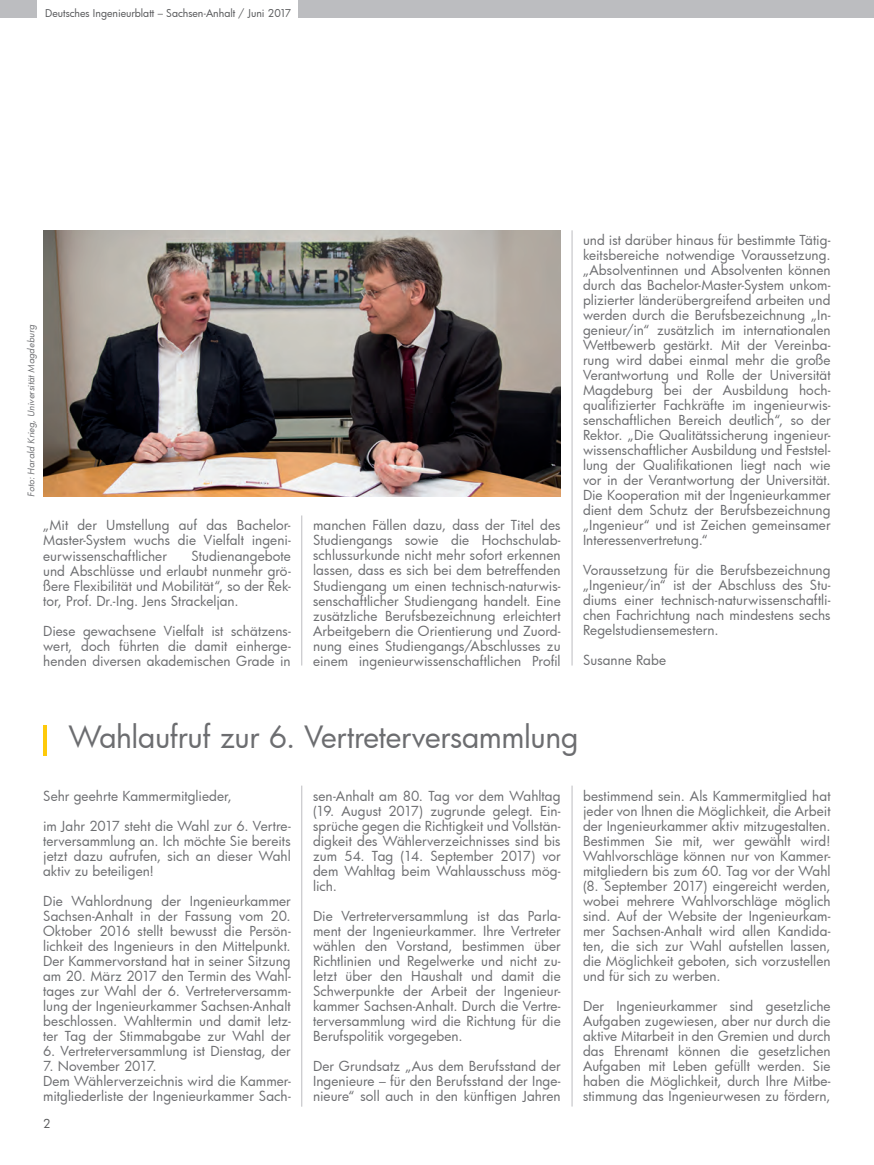
<style>
.page{position:relative;width:874px;height:1165px;background:#fff}
.page>*{position:absolute;margin:0;border:0;box-sizing:border-box;transform-origin:0 0}
.t1{font:30px "Futura Bk";letter-spacing:-.015em;color:#6c6d70}
.t2{font:13.5px/15px "Futura Bk";letter-spacing:.005em;color:#6c6d70;text-align:justify}
.t3{font:12px "Futura Bk";color:#57585a}
.t4{font:10.5px "Futura Bk";color:#57585a}
.t5{font:italic 9px "Futura Bk";letter-spacing:.01em;color:#6c6d70}
</style>
<div class="page">
<div style="left:0;top:0;width:37px;height:18px;background:#bcbdc0"></div>
<div style="left:298px;top:0;width:574px;height:18px;background:#bcbdc0"></div>
<hr style="left:301px;top:785px;width:1px;height:321px;background:#bcbdc0">
<hr style="left:301px;top:515px;width:1px;height:150px;background:#bcbdc0">
<hr style="left:571px;top:785px;width:1px;height:321px;background:#bcbdc0">
<hr style="left:571px;top:230px;width:1px;height:435px;background:#bcbdc0">
<img style="left:43px;top:230px;width:517px;height:267px">
<hr style="left:43px;top:725px;width:4px;height:30px;background:#feca0a">
<svg style="left:872px;top:0;width:2px;height:18px"></svg>
<p class="t4" style="left:45px;top:6px;width:247px">Deutsches Ingenieurblatt – Sachsen-Anhalt / Juni 2017</p>
<p class="t5" style="left:25px;top:497px;width:173px;rotate:-90deg">Foto: Harald Krieg, Universität Magdeburg</p>
<p class="t2" style="left:43px;top:517px;width:249px">„Mit der Umstellung auf das Bachelor-Master-System wuchs die Vielfalt ingeni&shy;eurwissenschaftlicher</p>
<p class="t2" style="left:43px;top:547px;width:249px;text-indent:148px">Studienangebote und Abschlüsse und erlaubt nunmehr grö&shy;ßere Flexibilität und Mobilität“, so der Rek&shy;tor, Prof. Dr.-Ing. Jens Strackeljan.</p>
<p class="t2" style="left:43px;top:622px;width:249px">Diese gewachsene Vielfalt ist schätzens&shy;wert, doch führten die damit einherge&shy;henden diversen akademischen Grade in</p>
<p class="t2" style="left:313px;top:517px;width:249px">manchen Fällen dazu, dass der Titel des Studiengangs sowie die Hochschulab&shy;schlussurkunde nicht mehr sofort erkennen lassen, dass es sich bei dem betreffenden Studiengang um einen technisch-naturwis&shy;senschaftlicher Studiengang handelt. Eine zusätzliche Berufsbezeichnung erleichtert Arbeitgebern die Orientierung und Zuord&shy;nung eines Studiengangs/Abschlusses zu einem ingenieurwissenschaftlichen Profil</p>
<p class="t2" style="left:582px;top:232px;width:249px">und ist darüber hinaus für bestimmte Tätig&shy;keitsbereiche notwendige Voraussetzung. „Absolventinnen und Absolventen können durch das Bachelor-Master-System unkom&shy;plizierter länderübergreifend arbeiten und werden durch die Berufsbezeichnung „In&shy;genieur/in“ zusätzlich im internationalen Wettbewerb gestärkt. Mit der Vereinba&shy;rung wird dabei einmal mehr die große Verantwortung und Rolle der Universität Magdeburg bei der Ausbildung hoch&shy;qualifizierter Fachkräfte im ingenieurwis&shy;senschaftlichen Bereich deutlich“, so der Rektor. „Die Qualitätssicherung ingenieur&shy;wissenschaftlicher Ausbildung und Feststel&shy;lung der Qualifikationen liegt nach wie vor in der Verantwortung der Universität.<br>Die Kooperation mit der Ingenieurkammer dient dem Schutz der Berufsbezeichnung „Ingenieur“ und ist Zeichen gemeinsamer Interessenvertretung.“</p>
<p class="t2" style="left:582px;top:562px;width:249px">Voraussetzung für die Berufsbezeichnung „Ingenieur/in“ ist der Abschluss des Stu&shy;diums einer technisch-naturwissenschaftli&shy;chen Fachrichtung nach mindestens sechs Regelstudiensemestern.</p>
<p class="t2" style="left:582px;top:652px;width:85px">Susanne Rabe</p>
<h1 class="t1" style="left:69px;top:717px;width:511px">Wahlaufruf zur 6. Vertreterversammlung</h1>
<p class="t2" style="left:43px;top:787px;width:190px">Sehr geehrte Kammermitglieder,</p>
<p class="t2" style="left:43px;top:817px;width:249px">im Jahr 2017 steht die Wahl zur 6. Vertre&shy;terversammlung an. Ich möchte Sie bereits jetzt dazu aufrufen, sich an dieser Wahl aktiv zu beteiligen!</p>
<p class="t2" style="left:43px;top:892px;width:249px">Die Wahlordnung der Ingenieurkammer Sachsen-Anhalt in der Fassung vom 20.<br>Oktober 2016 stellt bewusst die Persön&shy;lichkeit des Ingenieurs in den Mittelpunkt.<br>Der Kammervorstand hat in seiner Sitzung am 20. März 2017 den Termin des Wahl&shy;tages zur Wahl der 6. Vertreterversamm&shy;lung der Ingenieurkammer Sachsen-Anhalt beschlossen. Wahltermin und damit letz&shy;ter Tag der Stimmabgabe zur Wahl der</p>
<p class="t2" style="left:43px;top:1042px;width:249px">6. Vertreterversammlung ist Dienstag, der</p>
<p class="t2" style="left:43px;top:1057px;width:249px;text-align:left">7. November 2017.<br>Dem Wählerverzeichnis wird die Kammer&shy;mitgliederliste der Ingenieurkammer Sach-</p>
<p class="t3" style="left:43px;top:1115px;width:9px">2</p>
<p class="t2" style="left:313px;top:787px;width:249px">sen-Anhalt am 80. Tag vor dem Wahltag (19. August 2017) zugrunde gelegt. Ein&shy;sprüche gegen die Richtigkeit und Vollstän&shy;digkeit des Wählerverzeichnisses sind bis zum 54. Tag (14. September 2017) vor dem Wahltag beim Wahlausschuss mög&shy;lich.</p>
<p class="t2" style="left:313px;top:907px;width:249px">Die Vertreterversammlung ist das Parla&shy;ment der Ingenieurkammer. Ihre Vertreter wählen den Vorstand, bestimmen über Richtlinien und Regelwerke und nicht zu&shy;letzt über den Haushalt und damit die Schwerpunkte der Arbeit der Ingenieur&shy;kammer Sachsen-Anhalt. Durch die Vertre&shy;terversammlung wird die Richtung für die Berufspolitik vorgegeben.</p>
<p class="t2" style="left:313px;top:1057px;width:249px">Der Grundsatz „Aus dem Berufsstand der Ingenieure – für den Berufsstand der Inge&shy;nieure“ soll auch in den künftigen Jahren</p>
<p class="t2" style="left:582px;top:787px;width:249px">bestimmend sein. Als Kammermitglied hat jeder von Ihnen die Möglichkeit, die Arbeit der Ingenieurkammer aktiv mitzugestalten.<br>Bestimmen Sie mit, wer gewählt wird!<br>Wahlvorschläge können nur von Kammer&shy;mitgliedern bis zum 60. Tag vor der Wahl (8. September 2017) eingereicht werden, wobei mehrere Wahlvorschläge möglich sind. Auf der Website der Ingenieurkam&shy;mer Sachsen-Anhalt wird allen Kandida&shy;ten, die sich zur Wahl aufstellen lassen, die Möglichkeit geboten, sich vorzustellen und für sich zu werben.</p>
<p class="t2" style="left:582px;top:997px;width:249px">Der Ingenieurkammer sind gesetzliche Aufgaben zugewiesen, aber nur durch die aktive Mitarbeit in den Gremien und durch das Ehrenamt können die gesetzlichen Aufgaben mit Leben gefüllt werden. Sie haben die Möglichkeit, durch Ihre Mitbe&shy;stimmung das Ingenieurwesen zu fördern,</p>
</div>
